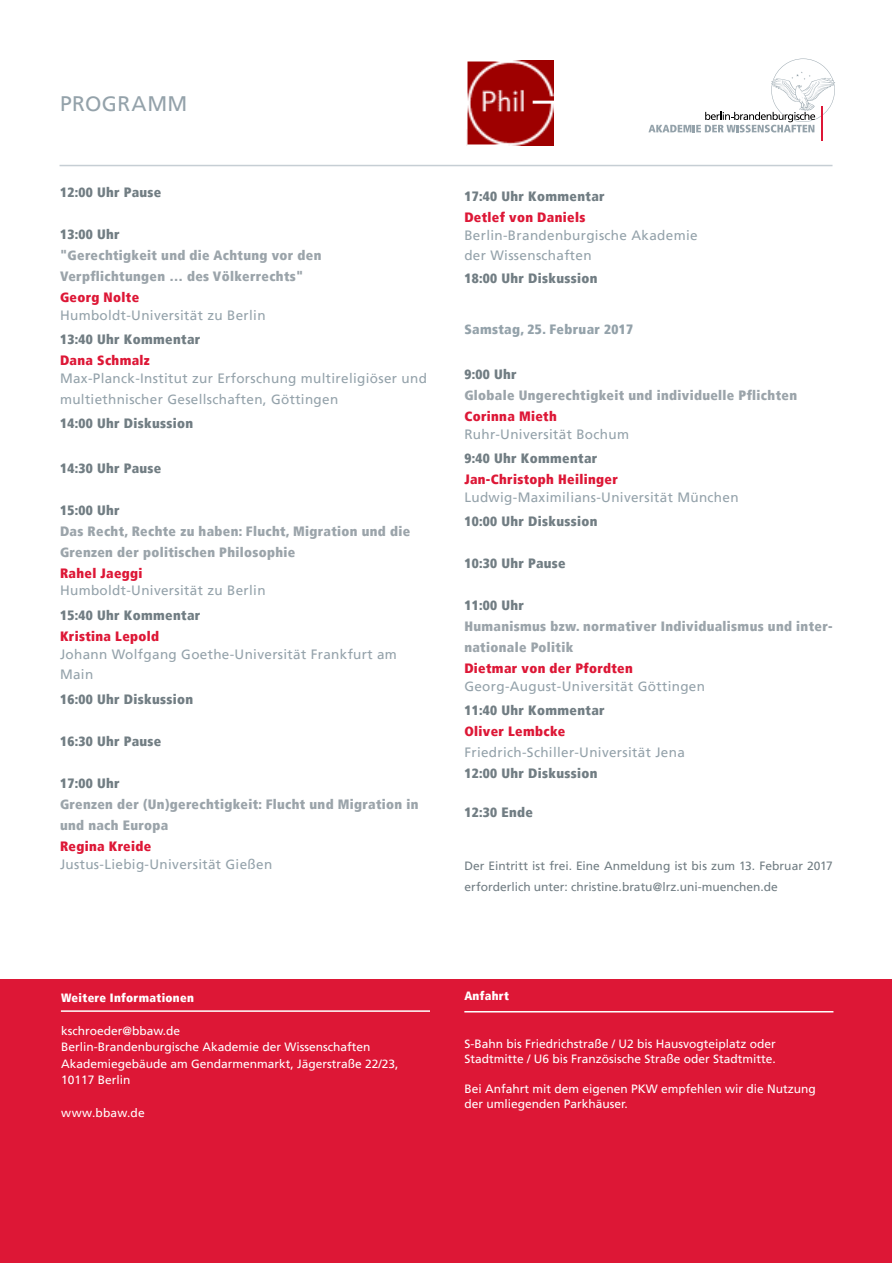
<style>
.page{position:relative;width:893px;height:1263px;background:#fff}
.page>*{position:absolute;margin:0;border:0;box-sizing:border-box;transform-origin:0 0}
.Fliesstext{font:21px "Frutiger LT";letter-spacing:.025em;color:#94a2aa}
.t1{font:13.5px/21px "Frutiger LT";letter-spacing:.025em;color:#94a2aa}
.t2{font:900 condensed 13.5px/21px "Frutiger LT";letter-spacing:.025em;color:#9ba4aa}
.t3{font:900 condensed 13.5px "Frutiger LT";letter-spacing:.025em;color:#717d83}
.t4{font:900 condensed 13.5px "Frutiger LT";letter-spacing:.025em;color:#dd1736}
.t5{font:900 condensed 13.5px "Frutiger LT";letter-spacing:.025em;color:#94a2aa}
.Fliesstext-2{font:12px/16.5px "Frutiger LT";color:#fff}
.Interview{font:12px/21px "Frutiger LT";color:#717d83}
.t6{font:900 condensed 12px "Frutiger LT";letter-spacing:.025em;color:#fff}
</style>
<div class="page">
<hr style="left:60px;top:165px;width:772px;height:1px;background:#c6ced4">
<hr style="left:821px;top:106px;width:2px;height:35px;background:#dd1736">
<svg style="left:648px;top:58px;width:187px;height:74px"></svg>
<div style="left:0;top:979px;width:892px;height:284px;background:#dd1736"></div>
<hr style="left:61px;top:1010px;width:369px;height:2px;background:#fff">
<hr style="left:464px;top:1011px;width:369px;height:1px;background:#fff">
<img style="left:466px;top:60px;width:88px;height:85px">
<p class="Fliesstext" style="left:60px;top:92px;width:129px">PROGRAMM</p>
<p class="t3" style="left:60px;top:184px;width:103px">12:00 Uhr Pause</p>
<p class="t3" style="left:60px;top:226px;width:61px">13:00 Uhr</p>
<p class="t2" style="left:60px;top:245px;width:263px">"Gerechtigkeit und die Achtung vor den</p>
<p class="t2" style="left:60px;top:266px;width:245px">Verpflichtungen … des Völkerrechts"</p>
<p class="t4" style="left:60px;top:289px;width:81px">Georg Nolte</p>
<p class="t1" style="left:60px;top:305px;width:207px">Humboldt-Universität zu Berlin</p>
<p class="t3" style="left:60px;top:331px;width:142px">13:40 Uhr Kommentar</p>
<p class="t4" style="left:60px;top:352px;width:91px">Dana Schmalz</p>
<p class="t1" style="left:60px;top:368px;width:369px">Max-Planck-Institut zur Erforschung multireligiöser und multiethnischer Gesellschaften, Göttingen</p>
<p class="t3" style="left:60px;top:415px;width:135px">14:00 Uhr Diskussion</p>
<p class="t3" style="left:60px;top:460px;width:103px">14:30 Uhr Pause</p>
<p class="t3" style="left:60px;top:502px;width:61px">15:00 Uhr</p>
<p class="t2" style="left:60px;top:521px;width:352px">Das Recht, Rechte zu haben: Flucht, Migration und die<br>Grenzen der politischen Philosophie</p>
<p class="t4" style="left:60px;top:565px;width:84px">Rahel Jaeggi</p>
<p class="t1" style="left:60px;top:579px;width:207px">Humboldt-Universität zu Berlin</p>
<p class="t3" style="left:60px;top:607px;width:142px">15:40 Uhr Kommentar</p>
<p class="t4" style="left:60px;top:628px;width:101px">Kristina Lepold</p>
<p class="t1" style="left:60px;top:645px;width:338px;line-height:19.5px">Johann Wolfgang Goethe-Universität Frankfurt am<br>Main</p>
<p class="t3" style="left:60px;top:691px;width:135px">16:00 Uhr Diskussion</p>
<p class="t3" style="left:60px;top:733px;width:103px">16:30 Uhr Pause</p>
<p class="t3" style="left:60px;top:775px;width:61px">17:00 Uhr</p>
<p class="t2" style="left:60px;top:794px;width:360px">Grenzen der (Un)gerechtigkeit: Flucht und Migration in und nach Europa</p>
<p class="t4" style="left:60px;top:838px;width:93px">Regina Kreide</p>
<p class="t1" style="left:60px;top:854px;width:214px">Justus-Liebig-Universität Gießen</p>
<p class="t3" style="left:464px;top:189px;width:142px">17:40 Uhr Kommentar</p>
<p class="t4" style="left:464px;top:210px;width:122px">Detlef von Daniels</p>
<p class="t1" style="left:464px;top:225px;width:235px">Berlin-Brandenburgische Akademie</p>
<p class="t1" style="left:464px;top:245px;width:129px">der Wissenschaften</p>
<p class="t3" style="left:464px;top:270px;width:135px">18:00 Uhr Diskussion</p>
<p class="t5" style="left:464px;top:321px;width:170px">Samstag, 25. Februar 2017</p>
<p class="t3" style="left:464px;top:366px;width:54px">9:00 Uhr</p>
<p class="t2" style="left:464px;top:384px;width:334px">Globale Ungerechtigkeit und individuelle Pflichten</p>
<p class="t4" style="left:464px;top:408px;width:94px">Corinna Mieth</p>
<p class="t1" style="left:464px;top:423px;width:166px">Ruhr-Universität Bochum</p>
<p class="t3" style="left:464px;top:450px;width:134px">9:40 Uhr Kommentar</p>
<p class="t4" style="left:464px;top:471px;width:155px">Jan-Christoph Heilinger</p>
<p class="t1" style="left:464px;top:486px;width:276px">Ludwig-Maximilians-Universität München</p>
<p class="t3" style="left:464px;top:513px;width:135px">10:00 Uhr Diskussion</p>
<p class="t3" style="left:464px;top:555px;width:103px">10:30 Uhr Pause</p>
<p class="t3" style="left:464px;top:597px;width:61px">11:00 Uhr</p>
<p class="t2" style="left:464px;top:615px;width:370px">Humanismus bzw. normativer Individualismus und inter&shy;nationale Politik</p>
<p class="t4" style="left:464px;top:660px;width:170px">Dietmar von der Pfordten</p>
<p class="t1" style="left:464px;top:675px;width:242px">Georg-August-Universität Göttingen</p>
<p class="t3" style="left:464px;top:702px;width:142px">11:40 Uhr Kommentar</p>
<p class="t4" style="left:464px;top:723px;width:103px">Oliver Lembcke</p>
<p class="t1" style="left:464px;top:741px;width:222px">Friedrich-Schiller-Universität Jena</p>
<p class="t3" style="left:464px;top:765px;width:135px">12:00 Uhr Diskussion</p>
<p class="t3" style="left:464px;top:804px;width:70px">12:30 Ende</p>
<p class="Interview" style="left:464px;top:855px;width:370px">Der Eintritt ist frei. Eine Anmeldung ist bis zum 13. Februar 2017 erforderlich unter: christine.bratu@lrz.uni-muenchen.de</p>
<p class="t6" style="left:61px;top:990px;width:134px">Weitere Informationen</p>
<p class="Fliesstext-2" style="left:61px;top:1022px;width:120px">kschroeder@bbaw.de</p>
<p class="Fliesstext-2" style="left:61px;top:1039px;width:311px">Berlin-Brandenburgische Akademie der Wissenschaften</p>
<p class="Fliesstext-2" style="left:61px;top:1055px;width:339px">Akademiegebäude am Gendarmenmarkt, Jägerstraße 22/23,<br>10117 Berlin</p>
<p class="Fliesstext-2" style="left:61px;top:1105px;width:85px">www.bbaw.de</p>
<p class="t6" style="left:464px;top:989px;width:46px">Anfahrt</p>
<p class="Fliesstext-2" style="left:464px;top:1036px;width:313px">S-Bahn bis Friedrichstraße / U2 bis Hausvogteiplatz oder</p>
<p class="Fliesstext-2" style="left:464px;top:1051px;width:313px">Stadtmitte / U6 bis Französische Straße oder Stadtmitte.</p>
<p class="Fliesstext-2" style="left:464px;top:1082px;width:353px;line-height:15px">Bei Anfahrt mit dem eigenen PKW empfehlen wir die Nutzung der umliegenden Parkhäuser.</p>
</div>
